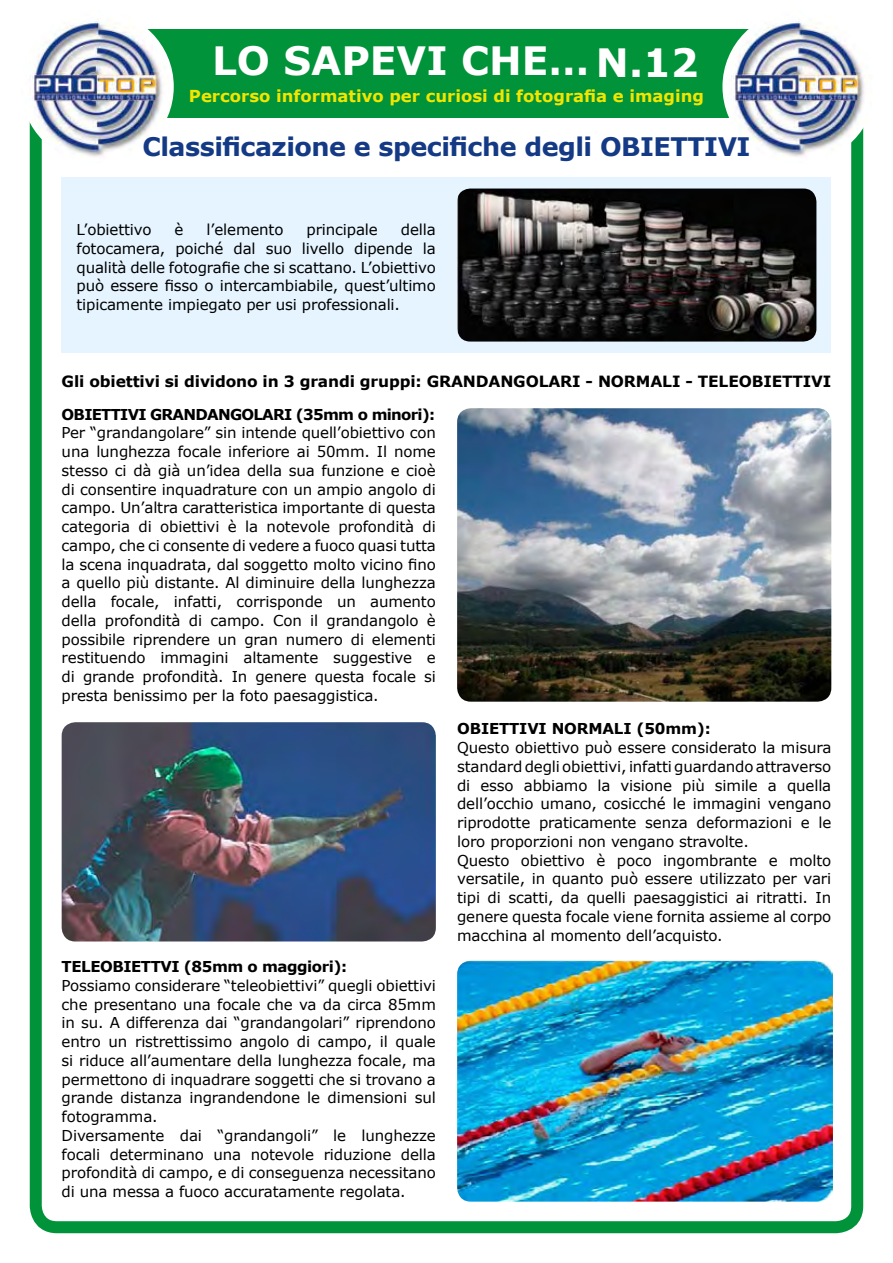
<style>
.page{position:relative;width:893px;height:1263px;background:#fff}
.page>*{position:absolute;margin:0;border:0;box-sizing:border-box;transform-origin:0 0}
.t1{font:700 39px "Verdana";color:#fff}
.t2{font:700 25.5px "Verdana";letter-spacing:-.02em;color:#143a85}
.t3{font:700 16.5px "Verdana";color:#f2e500}
.t4{font:700 15.45px "Verdana";letter-spacing:-.01em;color:#000}
.t5{font:15px/18.8px "Verdana";letter-spacing:-.01em;color:#000;text-align:justify}
.s1{font-weight:700}
</style>
<div class="page">
<div style="left:30px;top:40px;width:833px;height:1193px;border:12px solid #00933a;border-radius:21px"></div>
<div style="left:97px;top:30px;width:701px;height:88px;background:#00933a"></div>
<img style="left:21px;top:10px;width:153px;height:153px;border-radius:76px">
<img style="left:722px;top:10px;width:153px;height:153px;border-radius:76px">
<div style="left:62px;top:177px;width:769px;height:176px;background:#e5f4fe"></div>
<img style="left:457px;top:189px;width:359px;height:153px">
<img style="left:457px;top:408px;width:374px;height:294px">
<img style="left:62px;top:722px;width:374px;height:219px">
<img style="left:457px;top:961px;width:376px;height:240px">
<p class="t1" style="left:212px;top:36px;width:488px">LO SAPEVI CHE… N.12</p>
<p class="t3" style="left:189px;top:86px;width:517px">Percorso informativo per curiosi di fotografia e imaging</p>
<p class="t2" style="left:142px;top:130px;width:610px">Classificazione e specifiche degli OBIETTIVI</p>
<p class="t5" style="left:77px;top:220px;width:76px">L’obiettivo</p>
<p class="t5" style="left:175px;top:220px;width:10px">è</p>
<p class="t5" style="left:207px;top:220px;width:78px">l’elemento</p>
<p class="t5" style="left:307px;top:220px;width:73px">principale</p>
<p class="t5" style="left:77px;top:220px;width:361px;text-indent:324px">della fotocamera, poiché dal suo livello dipende la qualità delle fotografie che si scattano. L’obiettivo può essere fisso o intercambiabile, quest’ultimo tipicamente impiegato per usi professionali.</p>
<p class="t4" style="left:62px;top:372px;width:771px">Gli obiettivi si dividono in 3 grandi gruppi: GRANDANGOLARI - NORMALI - TELEOBIETTIVI</p>
<p class="t5" style="left:62px;top:404px;width:376px"><span class="s1">OBIETTIVI GRANDANGOLARI (35mm o minori):<br></span>Per “grandangolare” sin intende quell’obiettivo con una lunghezza focale inferiore ai 50mm. Il nome stesso ci dà già un’idea della sua funzione e cioè di consentire inquadrature con un ampio angolo di campo. Un’altra caratteristica importante di questa categoria di obiettivi è la notevole profondità di campo, che ci consente di vedere a fuoco quasi tutta la scena inquadrata, dal soggetto molto vicino fino a quello più distante. Al diminuire della lunghezza della focale, infatti, corrisponde un aumento della profondità di campo. Con il grandangolo è possibile riprendere un gran numero di elementi restituendo immagini altamente suggestive e di grande profondità. In genere questa focale si presta benissimo per la foto paesaggistica.</p>
<p class="t5" style="left:62px;top:957px;width:376px;text-align:left"><span class="s1">TELEOBIETTVI (85mm o maggiori):<br></span>Possiamo considerare “teleobiettivi” quegli obiettivi che presentano una focale che va da circa 85mm in su. A differenza dai “grandangolari” riprendono entro un ristrettissimo angolo di campo, il quale si riduce all’aumentare della lunghezza focale, ma permettono di inquadrare soggetti che si trovano a grande distanza ingrandendone le dimensioni sul fotogramma.<br>Diversamente dai “grandangoli” le lunghezze focali determinano una notevole riduzione della profondità di campo, e di conseguenza necessitano di una messa a fuoco accuratamente regolata.</p>
<p class="t5" style="left:457px;top:719px;width:376px;text-align:left"><span class="s1">OBIETTIVI NORMALI (50mm):<br></span>Questo obiettivo può essere considerato la misura standard degli obiettivi, infatti guardando attraverso di esso abbiamo la visione più simile a quella dell’occhio umano, cosicché le immagini vengano riprodotte praticamente senza deformazioni e le loro proporzioni non vengano stravolte.<br>Questo obiettivo è poco ingombrante e molto versatile, in quanto può essere utilizzato per vari tipi di scatti, da quelli paesaggistici ai ritratti. In genere questa focale viene fornita assieme al corpo macchina al momento dell’acquisto.</p>
</div>
